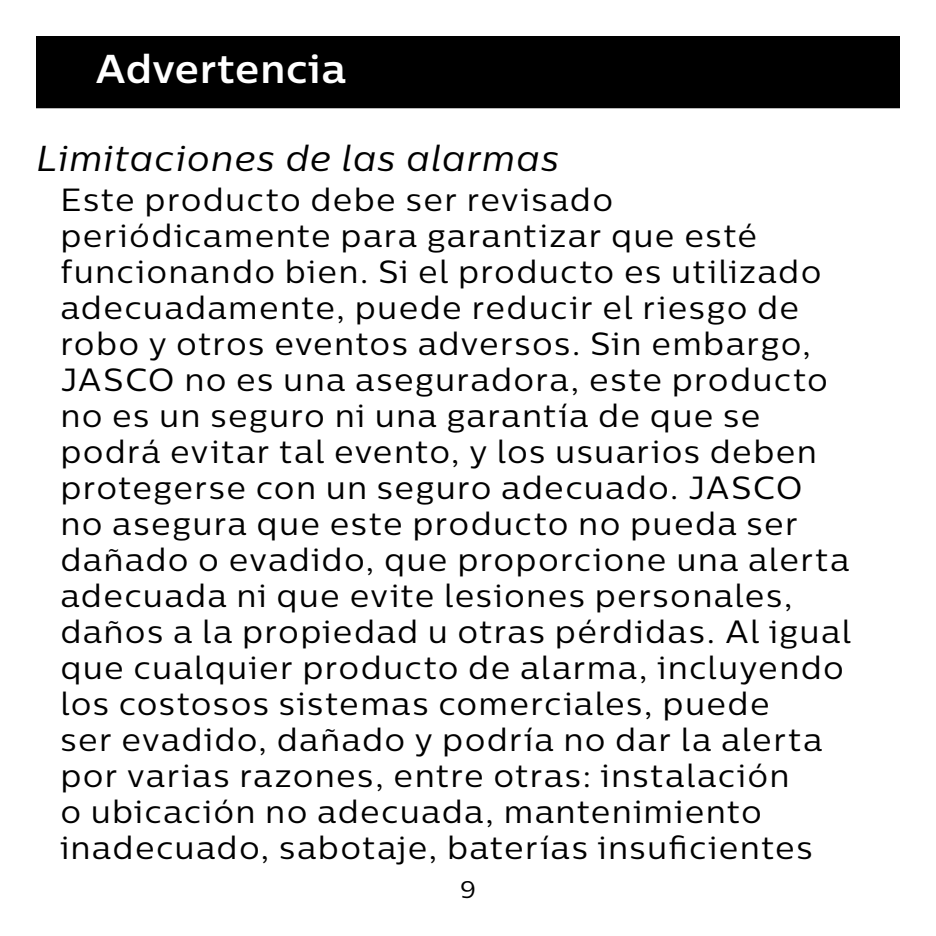
<style>
.page{position:relative;width:936px;height:936px;background:#fff}
.page>*{position:absolute;margin:0;border:0;box-sizing:border-box;transform-origin:0 0}
.t1{font:700 40px "Centrale Sans";color:#fff}
.t2{font:italic 36px "Centrale Sans";letter-spacing:.01em;color:#000}
.t3{font:32px/36px "Centrale Sans";letter-spacing:.015em;color:#000}
.t4{font:24px "Centrale Sans";color:#000}
</style>
<div class="page">
<div style="left:38px;top:38px;width:860px;height:68px;background:#000"></div>
<div style="left:36px;top:36px;width:864px;height:72px;border:4px solid #000"></div>
<p class="t1" style="left:95px;top:45px;width:253px">Advertencia</p>
<p class="t2" style="left:36px;top:138px;width:525px">Limitaciones de las alarmas</p>
<p class="t3" style="left:60px;top:182px;width:793px">Este producto debe ser revisado periódicamente para garantizar que esté funcionando bien. Si el producto es utilizado adecuadamente, puede reducir el riesgo de robo y otros eventos adversos. Sin embargo, JASCO no es una aseguradora, este producto no es un seguro ni una garantía de que se podrá evitar tal evento, y los usuarios deben protegerse con un seguro adecuado. JASCO no asegura que este producto no pueda ser dañado o evadido, que proporcione una alerta adecuada ni que evite lesiones personales, daños a la propiedad u otras pérdidas. Al igual que cualquier producto de alarma, incluyendo los costosos sistemas comerciales, puede<br>ser evadido, dañado y podría no dar la alerta por varias razones, entre otras: instalación<br>o ubicación no adecuada, mantenimiento inadecuado, sabotaje, baterías insuficientes</p>
<p class="t4" style="left:460px;top:876px;width:18px">9</p>
</div>
